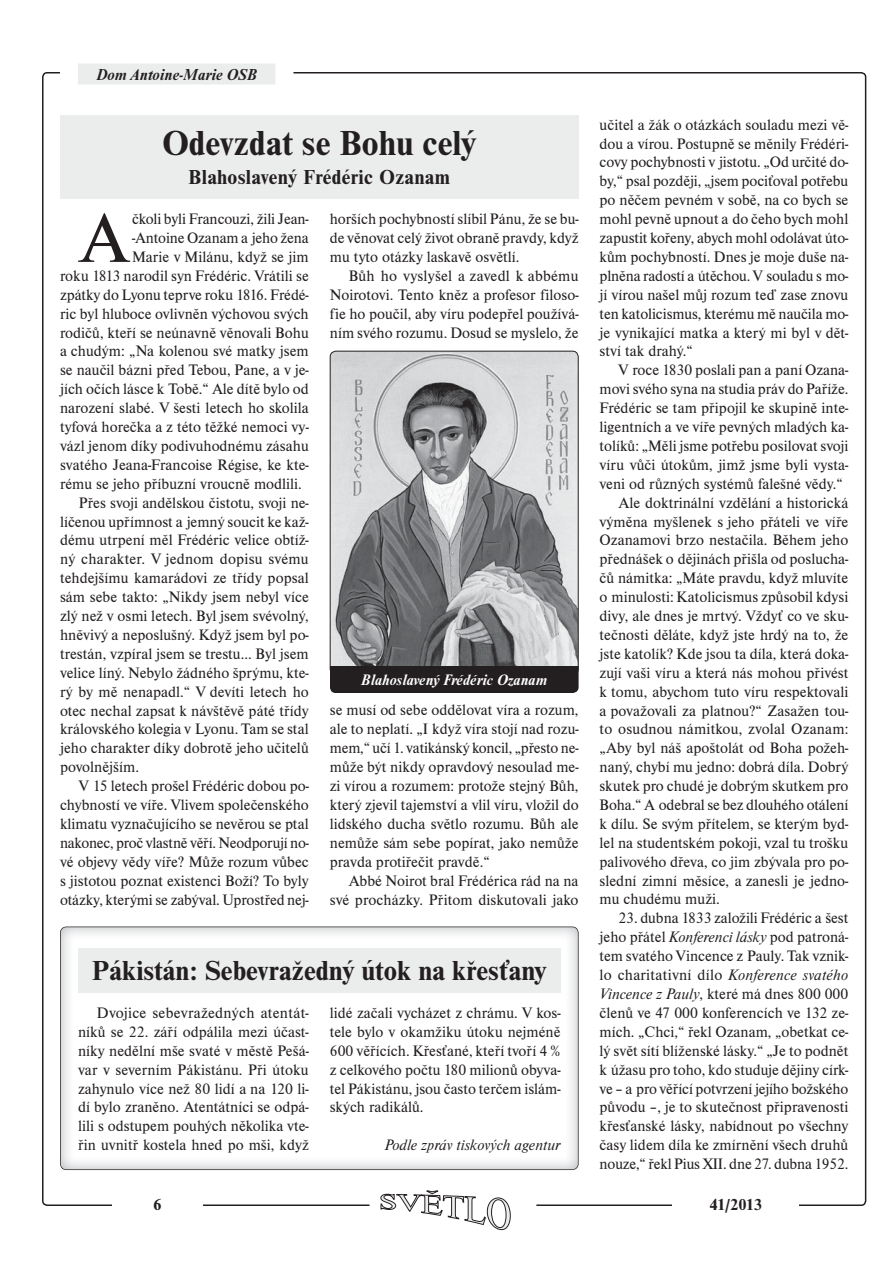
<style>
.page{position:relative;width:893px;height:1263px;background:#fff}
.page>*{position:absolute;margin:0;border:0;box-sizing:border-box;transform-origin:0 0}
.t1{font:72.45px "Nimbus Rom DEE";color:#231f20}
.t2{font:700 36px "Nimbus Rom DEE";color:#231f20}
.t3{font:700 28.5px "Nimbus Rom DEE";color:#231f20}
.t4{font:700 21px "Nimbus Rom DEE";letter-spacing:.01em;color:#231f20}
.t5{font:italic 700 16.5px "Nimbus Rom DEE";color:#231f20}
.t6{font:700 16.5px "Nimbus Rom DEE";letter-spacing:-.03em;color:#231f20}
.t7{font:15.75px/18.9px "Nimbus Rom DEE";color:#231f20;text-align:justify}
.t8{font:italic 700 15.75px "Nimbus Rom DEE";color:#fff}
.t9{font:italic 15.75px "Nimbus Rom DEE";color:#231f20}
.s1{font-style:italic}
</style>
<div class="page">
<svg style="left:380px;top:1190px;width:131px;height:41px"></svg>
<div style="left:78px;top:64px;width:197px;height:21px;background:#ebecec"></div>
<div style="left:60px;top:115px;width:518px;height:84px;background:#ebecec"></div>
<img style="left:330px;top:351px;width:248px;height:324px;border-radius:6px">
<div style="left:330px;top:351px;width:248px;height:324px;border:1px solid #231f20;border-radius:6px"></div>
<div style="left:330px;top:667px;width:248px;height:26px;background:#231f20"></div>
<img style="left:60px;top:927px;width:518px;height:243px">
<div style="left:78px;top:948px;width:482px;height:45px;background:#ebecec"></div>
<p class="t5" style="left:96px;top:68px;width:163px">Dom Antoine-Marie OSB</p>
<h2 class="t2" style="left:162px;top:129px;width:315px">Odevzdat se Bohu celý</h2>
<h3 class="t4" style="left:189px;top:168px;width:263px">Blahoslavený Frédéric Ozanam</h3>
<h1 class="t1" style="left:79px;top:209px;width:52px">A</h1>
<p class="t7" style="left:132px;top:211px;width:178px">čkoli byli Francouzi, žili Jean-</p>
<p class="t7" style="left:132px;top:230px;width:178px">-Antoine Ozanam a jeho žena</p>
<p class="t7" style="left:132px;top:249px;width:178px">Marie v Milánu, když se jim</p>
<p class="t7" style="left:60px;top:267px;width:250px">roku 1813 narodil syn Frédéric. Vrátili se</p>
<p class="t7" style="left:60px;top:286px;width:250px">zpátky do Lyonu teprve roku 1816. Frédé-</p>
<p class="t7" style="left:60px;top:305px;width:250px">ric byl hluboce ovlivněn výchovou svých</p>
<p class="t7" style="left:60px;top:324px;width:250px">rodičů, kteří se neúnavně věnovali Bohu</p>
<p class="t7" style="left:60px;top:343px;width:250px">a chudým: „Na kolenou své matky jsem</p>
<p class="t7" style="left:60px;top:362px;width:250px">se naučil bázni před Tebou, Pane, a v je-</p>
<p class="t7" style="left:60px;top:381px;width:250px">jích očích lásce k Tobě.“ Ale dítě bylo od</p>
<p class="t7" style="left:60px;top:400px;width:250px">narození slabé. V šesti letech ho skolila</p>
<p class="t7" style="left:60px;top:419px;width:250px">tyfová horečka a z této těžké nemoci vy-</p>
<p class="t7" style="left:60px;top:438px;width:250px">vázl jenom díky podivuhodnému zásahu</p>
<p class="t7" style="left:60px;top:456px;width:250px">svatého Jeana-Francoise Régise, ke kte-</p>
<p class="t7" style="left:60px;top:475px;width:243px">rému se jeho příbuzní vroucně modlili.</p>
<p class="t7" style="left:79px;top:494px;width:231px">Přes svoji andělskou čistotu, svoji ne-</p>
<p class="t7" style="left:60px;top:513px;width:250px">líčenou upřímnost a jemný soucit ke kaž-</p>
<p class="t7" style="left:60px;top:532px;width:250px">dému utrpení měl Frédéric velice obtíž-</p>
<p class="t7" style="left:60px;top:551px;width:250px">ný charakter. V jednom dopisu svému</p>
<p class="t7" style="left:60px;top:570px;width:250px">tehdejšímu kamarádovi ze třídy popsal</p>
<p class="t7" style="left:60px;top:589px;width:250px">sám sebe takto: „Nikdy jsem nebyl více</p>
<p class="t7" style="left:60px;top:608px;width:250px">zlý než v osmi letech. Byl jsem svévolný,</p>
<p class="t7" style="left:60px;top:627px;width:250px">hněvivý a neposlušný. Když jsem byl po-</p>
<p class="t7" style="left:60px;top:645px;width:250px">trestán, vzpíral jsem se trestu... Byl jsem</p>
<p class="t7" style="left:60px;top:664px;width:250px">velice líný. Nebylo žádného šprýmu, kte-</p>
<p class="t7" style="left:60px;top:683px;width:250px">rý by mě nenapadl.“ V devíti letech ho</p>
<p class="t7" style="left:60px;top:702px;width:250px">otec nechal zapsat k návštěvě páté třídy</p>
<p class="t7" style="left:60px;top:721px;width:250px">královského kolegia v Lyonu. Tam se stal</p>
<p class="t7" style="left:60px;top:740px;width:250px">jeho charakter díky dobrotě jeho učitelů</p>
<p class="t7" style="left:60px;top:759px;width:80px">povolnějším.</p>
<p class="t7" style="left:79px;top:778px;width:231px">V 15 letech prošel Frédéric dobou po-</p>
<p class="t7" style="left:60px;top:797px;width:250px">chybností ve víře. Vlivem společenského</p>
<p class="t7" style="left:60px;top:816px;width:250px">klimatu vyznačujícího se nevěrou se ptal</p>
<p class="t7" style="left:60px;top:834px;width:250px">nakonec, proč vlastně věří. Neodporují no-</p>
<p class="t7" style="left:60px;top:853px;width:250px">vé objevy vědy víře? Může rozum vůbec</p>
<p class="t7" style="left:60px;top:872px;width:250px">s jistotou poznat existenci Boží? To byly</p>
<p class="t7" style="left:60px;top:891px;width:250px">otázky, kterými se zabýval. Uprostřed nej-</p>
<p class="t7" style="left:330px;top:211px;width:250px">horších pochybností slíbil Pánu, že se bu&shy;de věnovat celý život obraně pravdy, když mu tyto otázky laskavě osvětlí.</p>
<p class="t7" style="left:330px;top:267px;width:250px;text-indent:19px">Bůh ho vyslyšel a zavedl k abbému Noirotovi. Tento kněz a profesor filoso&shy;fie ho poučil, aby víru podepřel používá&shy;ním svého rozumu. Dosud se myslelo, že</p>
<p class="t8" style="left:361px;top:674px;width:188px">Blahoslavený Frédéric Ozanam</p>
<p class="t7" style="left:330px;top:702px;width:250px">se musí od sebe oddělovat víra a rozum, ale to neplatí. „I když víra stojí nad rozu&shy;mem,“ učí 1. vatikánský koncil, „přesto ne&shy;může být nikdy opravdový nesoulad me&shy;zi vírou a rozumem: protože stejný Bůh, který zjevil tajemství a vlil víru, vložil do lidského ducha světlo rozumu. Bůh ale nemůže sám sebe popírat, jako nemůže pravda protiřečit pravdě.“</p>
<p class="t7" style="left:330px;top:872px;width:250px;text-align:right">Abbé Noirot bral Frédérica rád na na své procházky. Přitom diskutovali jako</p>
<h3 class="t3" style="left:92px;top:959px;width:456px">Pákistán: Sebevražedný útok na křesťany</h3>
<p class="t7" style="left:78px;top:1005px;width:232px;text-indent:19px">Dvojice sebevražedných atentát&shy;níků se 22. září odpálila mezi účast&shy;níky nedělní mše svaté v městě Pešá&shy;var v severním Pákistánu. Při útoku zahynulo více než 80 lidí a na 120 li&shy;dí bylo zraněno. Atentátníci se odpá&shy;lili s odstupem pouhých několika vte&shy;řin uvnitř kostela hned po mši, když</p>
<p class="t7" style="left:330px;top:1005px;width:232px">lidé začali vycházet z chrámu. V kos&shy;tele bylo v okamžiku útoku nejméně 600 věřících. Křesťané, kteří tvoří 4 % z celkového počtu 180 milionů obyva&shy;tel Pákistánu, jsou často terčem islám&shy;ských radikálů.</p>
<p class="t9" style="left:384px;top:1139px;width:177px">Podle zpráv tiskových agentur</p>
<p class="t7" style="left:599px;top:116px;width:250px">učitel a žák o otázkách souladu mezi vě&shy;dou a vírou. Postupně se měnily Frédéri&shy;covy pochybnosti v jistotu. „Od určité do&shy;by,“ psal později, „jsem pociťoval potřebu po něčem pevném v sobě, na co bych se mohl pevně upnout a do čeho bych mohl zapustit kořeny, abych mohl odolávat úto&shy;kům pochybností. Dnes je moje duše na&shy;plněna radostí a útěchou. V souladu s mo&shy;jí vírou našel můj rozum teď zase znovu ten katolicismus, kterému mě naučila mo&shy;je vynikající matka a který mi byl v dět&shy;ství tak drahý.“</p>
<p class="t7" style="left:618px;top:362px;width:231px">V roce 1830 poslali pan a paní Ozana-</p>
<p class="t7" style="left:599px;top:381px;width:250px">movi svého syna na studia práv do Paříže.</p>
<p class="t7" style="left:599px;top:400px;width:250px">Frédéric se tam připojil ke skupině inte-</p>
<p class="t7" style="left:599px;top:419px;width:250px">ligentních a ve víře pevných mladých ka-</p>
<p class="t7" style="left:599px;top:438px;width:250px">tolíků: „Měli jsme potřebu posilovat svoji</p>
<p class="t7" style="left:599px;top:456px;width:250px">víru vůči útokům, jimž jsme byli vysta-</p>
<p class="t7" style="left:599px;top:475px;width:245px">veni od různých systémů falešné vědy.“</p>
<p class="t7" style="left:618px;top:494px;width:231px">Ale doktrinální vzdělání a historická</p>
<p class="t7" style="left:599px;top:513px;width:250px">výměna myšlenek s jeho přáteli ve víře</p>
<p class="t7" style="left:599px;top:532px;width:250px">Ozanamovi brzo nestačila. Během jeho</p>
<p class="t7" style="left:599px;top:551px;width:250px">přednášek o dějinách přišla od poslucha-</p>
<p class="t7" style="left:599px;top:570px;width:250px">čů námitka: „Máte pravdu, když mluvíte</p>
<p class="t7" style="left:599px;top:589px;width:250px">o minulosti: Katolicismus způsobil kdysi</p>
<p class="t7" style="left:599px;top:608px;width:250px">divy, ale dnes je mrtvý. Vždyť co ve sku-</p>
<p class="t7" style="left:599px;top:627px;width:250px">tečnosti děláte, když jste hrdý na to, že</p>
<p class="t7" style="left:599px;top:645px;width:250px">jste katolík? Kde jsou ta díla, která doka-</p>
<p class="t7" style="left:599px;top:664px;width:250px">zují vaši víru a která nás mohou přivést</p>
<p class="t7" style="left:599px;top:683px;width:250px">k tomu, abychom tuto víru respektovali</p>
<p class="t7" style="left:599px;top:702px;width:250px">a považovali za platnou?“ Zasažen tou-</p>
<p class="t7" style="left:599px;top:721px;width:250px">to osudnou námitkou, zvolal Ozanam:</p>
<p class="t7" style="left:599px;top:740px;width:250px">„Aby byl náš apoštolát od Boha požeh-</p>
<p class="t7" style="left:599px;top:759px;width:250px">naný, chybí mu jedno: dobrá díla. Dobrý</p>
<p class="t7" style="left:599px;top:778px;width:250px">skutek pro chudé je dobrým skutkem pro</p>
<p class="t7" style="left:599px;top:797px;width:250px">Boha.“ A odebral se bez dlouhého otálení</p>
<p class="t7" style="left:599px;top:816px;width:250px">k dílu. Se svým přítelem, se kterým byd-</p>
<p class="t7" style="left:599px;top:834px;width:250px">lel na studentském pokoji, vzal tu trošku</p>
<p class="t7" style="left:599px;top:853px;width:250px">palivového dřeva, co jim zbývala pro po-</p>
<p class="t7" style="left:599px;top:872px;width:250px">slední zimní měsíce, a zanesli je jedno-</p>
<p class="t7" style="left:599px;top:891px;width:122px">mu chudému muži.</p>
<p class="t7" style="left:599px;top:910px;width:250px;text-indent:19px">23. dubna 1833 založili Frédéric a šest jeho přátel <span class="s1">Konferenci lásky</span> pod patroná&shy;tem svatého Vincence z Pauly. Tak vznik&shy;lo charitativní dílo <span class="s1">Konference svatého Vincence z Pauly</span>, které má dnes 800 000 členů ve 47 000 konferencích ve 132 ze&shy;mích. „Chci,“ řekl Ozanam, „obetkat ce&shy;lý svět sítí blíženské lásky.“ „Je to podnět k úžasu pro toho, kdo studuje dějiny círk&shy;ve – a pro věřící potvrzení jejího božského původu –, je to skutečnost připravenosti křesťanské lásky, nabídnout po všechny časy lidem díla ke zmírnění všech druhů nouze,“ řekl Pius XII. dne 27. dubna 1952.</p>
<p class="t6" style="left:153px;top:1198px;width:10px">6</p>
<p class="t6" style="left:709px;top:1198px;width:54px">41/2013</p>
</div>
